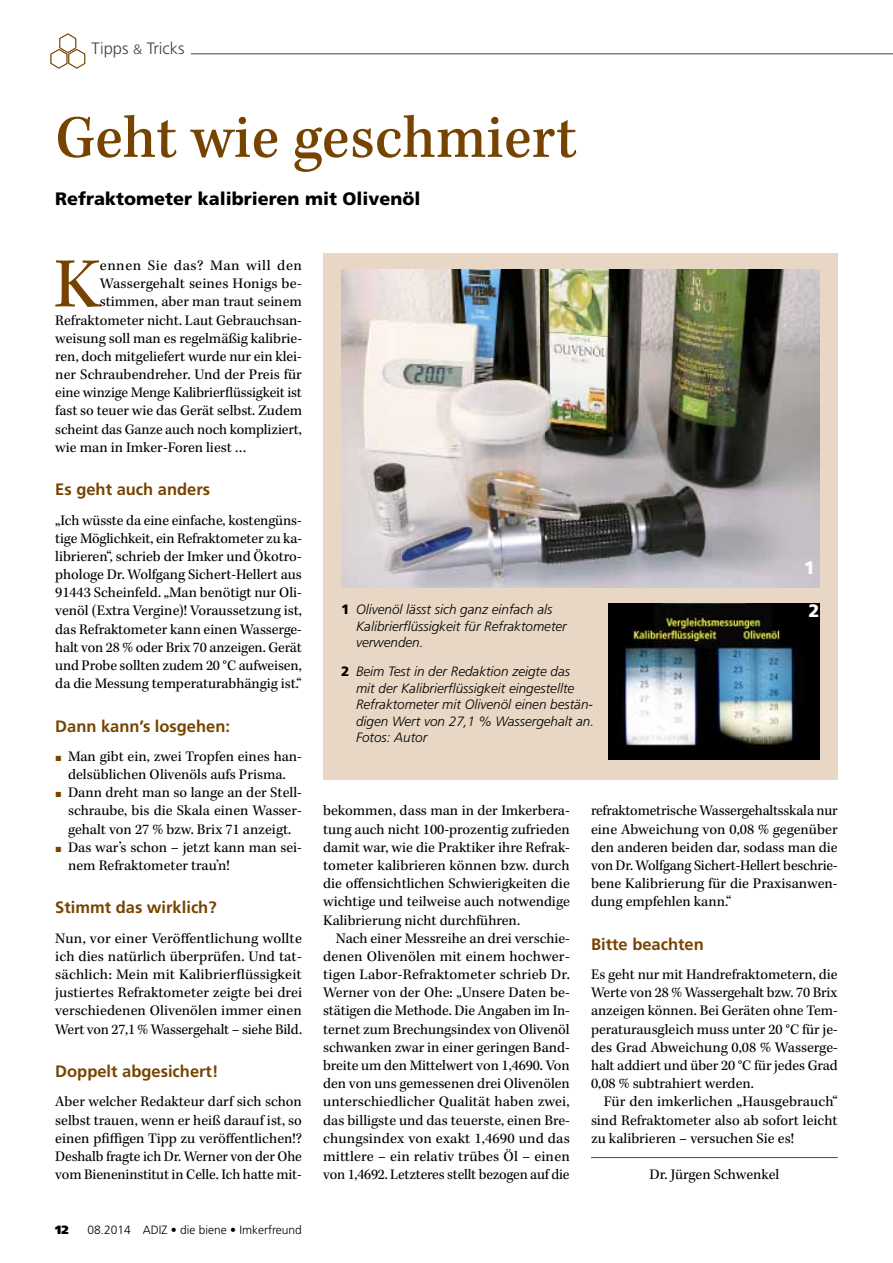
<style>
.page{position:relative;width:893px;height:1263px;background:#fff}
.page>*{position:absolute;margin:0;border:0;box-sizing:border-box;transform-origin:0 0}
.t1{font:72.3px "Kepler Std";color:#764400}
.t2{font:63px "Kepler Std Medium Scn Capt";color:#764400}
.t3{font:900 18px "Frutiger LT Std";color:#000}
.t4{font:900 18px "Frutiger LT Std";color:#fff}
.t5{font:700 16.5px "Frutiger LT Std";color:#764400}
.t6{font:300 16.5px "Frutiger LT Std";color:#414042}
.t7{font:15px/18.1px "Kepler Std";color:#000;text-align:justify}
.t8{font:15px "Kepler Std";letter-spacing:.04em;color:#000}
.t9{font:italic 300 13.5px/16.5px "Frutiger LT Std";color:#000}
.t10{font:300 12px "Frutiger LT Std";color:#000}
.t11{font:900 12px "Frutiger LT Std";color:#000}
.s1{font-size:13.5px}
.s2{color:#764400}
.s3{font-weight:900;font-style:normal}
</style>
<div class="page">
<hr style="left:191px;top:53px;width:702px;height:1px;background:#414042">
<svg style="left:50px;top:33px;width:35px;height:36px"></svg>
<hr style="left:591px;top:1157px;width:247px;height:1px;background:#764400">
<div style="left:323px;top:253px;width:515px;height:526px;background:#e8d7c4"></div>
<img style="left:341px;top:270px;width:479px;height:317px">
<img style="left:609px;top:604px;width:211px;height:155px">
<p class="t6" style="left:91px;top:39px;width:95px">Tipps <span class="s1">&amp;</span> Tricks</p>
<h2 class="t2" style="left:55px;top:102px;width:523px">Geht wie geschmiert</h2>
<p class="t3" style="left:55px;top:188px;width:367px">Refraktometer kalibrieren mit Olivenöl</p>
<h1 class="t1" style="left:54px;top:243px;width:48px">K</h1>
<p class="t8" style="left:100px;top:257px;width:203px">ennen Sie das? Man will den</p>
<p class="t7" style="left:100px;top:275px;width:203px">Wassergehalt seines Honigs be-</p>
<p class="t7" style="left:100px;top:293px;width:203px">stimmen, aber man traut seinem</p>
<p class="t7" style="left:55px;top:311px;width:248px">Refraktometer nicht. Laut Gebrauchsan-</p>
<p class="t7" style="left:55px;top:329px;width:248px">weisung soll man es regelmäßig kalibrie-</p>
<p class="t7" style="left:55px;top:348px;width:248px">ren, doch mitgeliefert wurde nur ein klei-</p>
<p class="t7" style="left:55px;top:366px;width:248px">ner Schraubendreher. Und der Preis für</p>
<p class="t7" style="left:55px;top:384px;width:248px">eine winzige Menge Kalibrierflüssigkeit ist</p>
<p class="t7" style="left:55px;top:402px;width:248px">fast so teuer wie das Gerät selbst. Zudem</p>
<p class="t7" style="left:55px;top:420px;width:248px">scheint das Ganze auch noch kompliziert,</p>
<p class="t7" style="left:55px;top:439px;width:193px">wie man in Imker-Foren liest …</p>
<p class="t5" style="left:55px;top:480px;width:156px">Es geht auch anders</p>
<p class="t7" style="left:55px;top:511px;width:248px">„Ich wüsste da eine einfache, kostengüns&shy;tige Möglichkeit, ein Refraktometer zu ka&shy;librieren“, schrieb der Imker und Ökotro&shy;phologe Dr. Wolfgang Sichert-Hellert aus 91443 Scheinfeld. „Man benötigt nur Oli&shy;venöl (Extra Vergine)! Voraussetzung ist, das Refraktometer kann einen Wasserge&shy;halt von 28 % oder Brix 70 anzeigen. Gerät und Probe sollten zudem 20 °C aufweisen, da die Messung temperaturabhängig ist.“</p>
<p class="t5" style="left:55px;top:716px;width:176px">Dann kann’s losgehen:</p>
<p class="t7" style="left:55px;top:748px;width:248px;text-align:center"><span class="s2">▪</span> Man gibt ein, zwei Tropfen eines han&shy;delsüblichen Olivenöls aufs Prisma.</p>
<p class="t7" style="left:68px;top:784px;width:235px;text-indent:-13px"><span class="s2">▪</span> Dann dreht man so lange an der Stell&shy;schraube, bis die Skala einen Wasser&shy;gehalt von 27 % bzw. Brix 71 anzeigt.</p>
<p class="t7" style="left:68px;top:839px;width:235px;text-indent:-13px"><span class="s2">▪</span> Das war’s schon – jetzt kann man sei&shy;nem Refraktometer trau’n!</p>
<p class="t5" style="left:55px;top:898px;width:163px">Stimmt das wirklich?</p>
<p class="t7" style="left:55px;top:929px;width:248px">Nun, vor einer Veröffentlichung wollte ich dies natürlich überprüfen. Und tat&shy;sächlich: Mein mit Kalibrierflüssigkeit justiertes Refraktometer zeigte bei drei verschiedenen Olivenölen immer einen Wert von 27,1 % Wassergehalt – siehe Bild.</p>
<p class="t5" style="left:55px;top:1062px;width:165px">Doppelt abgesichert!</p>
<p class="t7" style="left:55px;top:1093px;width:248px">Aber welcher Redakteur darf sich schon selbst trauen, wenn er heiß darauf ist, so einen pfiffigen Tipp zu veröffentlichen!?<br>Deshalb fragte ich Dr. Werner von der Ohe vom Bieneninstitut in Celle. Ich hatte mit-</p>
<p class="t11" style="left:55px;top:1222px;width:15px">12</p>
<p class="t10" style="left:87px;top:1223px;width:216px">08.2014 ADIZ • die biene • Imkerfreund</p>
<p class="t9" style="left:356px;top:601px;width:212px;text-indent:-15px"><span class="s3">1</span> Olivenöl lässt sich ganz einfach als<br>Kalibrierflüssigkeit für Refraktometer verwenden.</p>
<p class="t9" style="left:356px;top:664px;width:240px;text-indent:-15px"><span class="s3">2</span> Beim Test in der Redaktion zeigte das<br>mit der Kalibrierflüssigkeit eingestellte Refraktometer mit Olivenöl einen bestän&shy;digen Wert von 27,1 % Wassergehalt an.<br>Fotos: Autor</p>
<p class="t4" style="left:804px;top:557px;width:13px">1</p>
<p class="t4" style="left:808px;top:600px;width:13px">2</p>
<p class="t7" style="left:323px;top:802px;width:248px">bekommen, dass man in der Imkerbera&shy;tung auch nicht 100-prozentig zufrieden damit war, wie die Praktiker ihre Refrak&shy;tometer kalibrieren können bzw. durch die offensichtlichen Schwierigkeiten die wichtige und teilweise auch notwendige Kalibrierung nicht durchführen.</p>
<p class="t7" style="left:323px;top:929px;width:248px;text-indent:13px">Nach einer Messreihe an drei verschie&shy;denen Olivenölen mit einem hochwer&shy;tigen Labor-Refraktometer schrieb Dr.<br>Werner von der Ohe: „Unsere Daten be&shy;stätigen die Methode. Die Angaben im In&shy;ternet zum Brechungsindex von Olivenöl schwanken zwar in einer geringen Band&shy;breite um den Mittelwert von 1,4690. Von den von uns gemessenen drei Olivenölen unterschiedlicher Qualität haben zwei, das billigste und das teuerste, einen Bre&shy;chungsindex von exakt 1,4690 und das mittlere – ein relativ trübes Öl – einen von 1,4692. Letzteres stellt bezogen auf die</p>
<p class="t7" style="left:591px;top:802px;width:248px">refraktometrische Wassergehaltsskala nur eine Abweichung von 0,08 % gegenüber den anderen beiden dar, sodass man die von Dr. Wolfgang Sichert-Hellert beschrie&shy;bene Kalibrierung für die Praxisanwen&shy;dung empfehlen kann.“</p>
<p class="t5" style="left:591px;top:934px;width:114px">Bitte beachten</p>
<p class="t7" style="left:591px;top:966px;width:248px">Es geht nur mit Handrefraktometern, die Werte von 28 % Wassergehalt bzw. 70 Brix anzeigen können. Bei Geräten ohne Tem&shy;peraturausgleich muss unter 20 °C für je&shy;des Grad Abweichung 0,08 % Wasserge&shy;halt addiert und über 20 °C für jedes Grad 0,08 % subtrahiert werden.</p>
<p class="t7" style="left:591px;top:1093px;width:248px;text-indent:13px">Für den imkerlichen „Hausgebrauch“ sind Refraktometer also ab sofort leicht zu kalibrieren – versuchen Sie es!</p>
<p class="t7" style="left:649px;top:1166px;width:131px">Dr. Jürgen Schwenkel</p>
</div>
